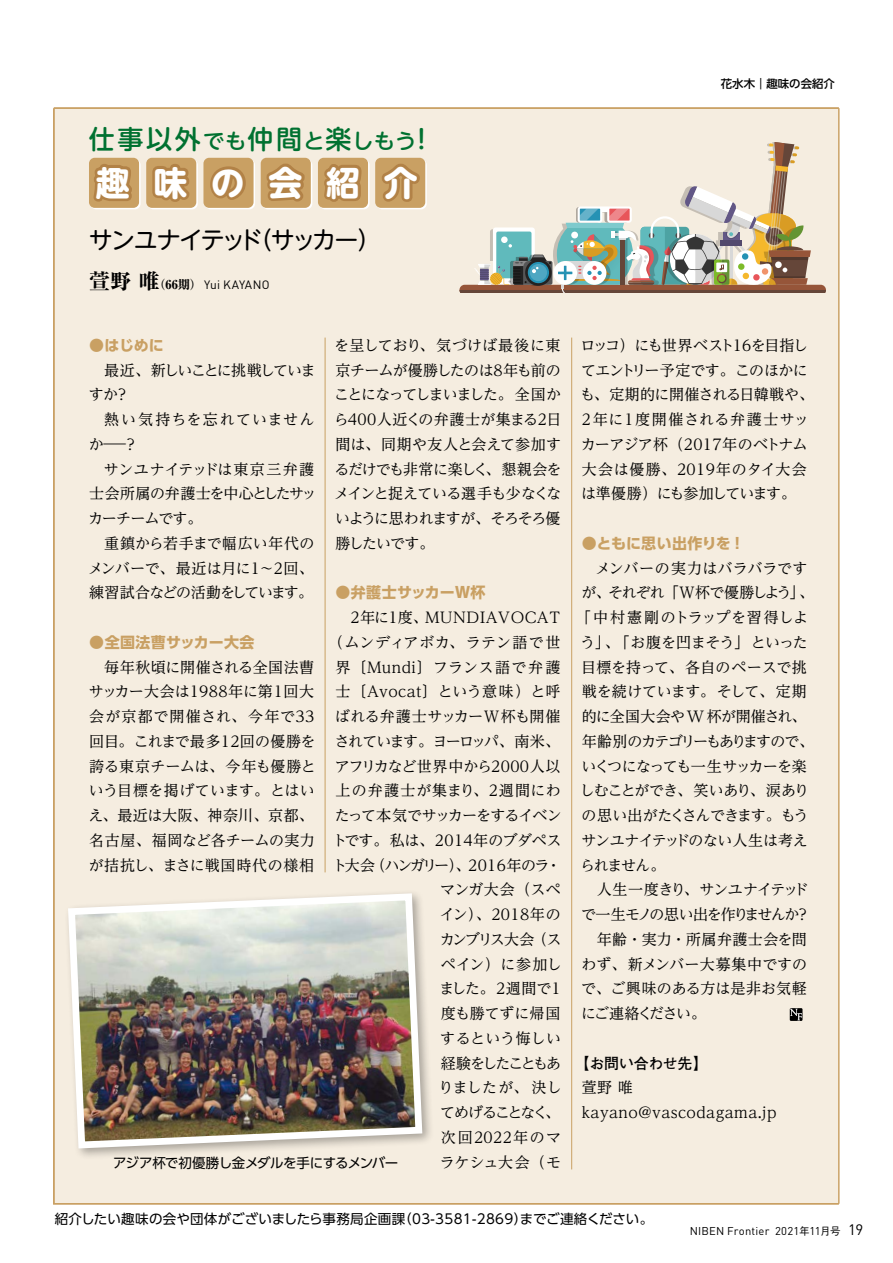
<style>
.page{position:relative;width:893px;height:1263px;background:#fff}
.page>*{position:absolute;margin:0;border:0;box-sizing:border-box;transform-origin:0 0}
.t1{font:700 33.9px "UD Shin M Go Pro";letter-spacing:.7em;color:#fff}
.t2{font:500 26.1px "UD Shin M Go Pro";letter-spacing:.1em;color:#007130}
.t3{font:24px "UD Shin M Go Pro";letter-spacing:-.08em;color:#000}
.t4{font:15px/24.8px "UD Reimin Pr 6 N";letter-spacing:-.01em;color:#000;text-align:justify}
.t5{font:15px/24.8px "UD Reimin Pr 6 N";letter-spacing:.02em;color:#000}
.t6{font:15px/24.8px "UD Reimin Pr 6 N";letter-spacing:-.035em;color:#000}
.t7{font:15px "UD Reimin Pr 6 N";letter-spacing:-.065em;color:#000}
.t8{font:700 15px "UD Shin Go Pr 6 N";letter-spacing:.015em;color:#c9a063}
.t9{font:15px "UD Reimin Pr 6 N";letter-spacing:-.05em;color:#000}
.t10{font:15px/24.8px "UD Reimin Pr 6 N";letter-spacing:.025em;color:#000}
.t11{font:15px/24.8px "UD Reimin Pr 6 N";letter-spacing:-.095em;color:#000}
.t12{font:15px "UD Reimin Pr 6 N";letter-spacing:-.12em;color:#000}
.t13{font:15px "UD Reimin Pr 6 N";letter-spacing:-.08em;color:#000}
.t14{font:15px/24.8px "UD Reimin Pr 6 N";letter-spacing:.085em;color:#000}
.t15{font:15px "UD Reimin Pr 6 N";letter-spacing:-.04em;color:#000}
.t16{font:15px "UD Reimin Pr 6 N";letter-spacing:.04em;color:#000}
.t17{font:15px "UD Reimin Pr 6 N";letter-spacing:-.045em;color:#000}
.t18{font:15px "UD Reimin Pr 6 N";letter-spacing:.015em;color:#000}
.t19{font:15px "UD Reimin Pr 6 N";letter-spacing:.03em;color:#000}
.t20{font:15px "UD Reimin Pr 6 N";letter-spacing:-.11em;color:#000}
.t21{font:700 15px "Futo Go B101 Pro";letter-spacing:-.015em;color:#000}
.t22{font:13.5px "UD Shin Go Pro";letter-spacing:.025em;color:#000}
.t23{font:13.5px "UD Shin Go Pr 6 N";letter-spacing:-.04em;color:#000}
.t24{font:12px "DIN";letter-spacing:.015em;color:#000}
.t25{font:500 11.4px "UD Shin Go Pr 6 N";color:#000}
.t26{font:11.25px "DIN";letter-spacing:.015em;color:#000}
.s1{font-size:21.15px}
.s2{font-family:"Ryumin Pr 6";font-weight:800;font-size:21px}
.s3{font-family:"Ryumin Pr 6";font-weight:800}
.s4{font-family:"Ryumin Std Heavy KO";font-size:12.3px}
.s5{font-weight:300}
.s6{font-family:"Gothic BBB Pro";font-weight:500;font-size:10.5px}
.s7{font-size:15px}
</style>
<div class="page">
<div style="left:53px;top:107px;width:787px;height:1098px;background:#f5ede0"></div>
<hr style="left:54px;top:107px;width:785px;height:2px;background:#c9a063">
<svg style="left:148px;top:159px;width:50px;height:50px"></svg>
<div style="left:205px;top:159px;width:50px;height:50px;background:#fff;border-radius:6px"></div>
<div style="left:262px;top:159px;width:50px;height:50px;background:#fff;border-radius:6px"></div>
<div style="left:319px;top:159px;width:51px;height:50px;background:#fcfaf7;border-radius:6px"></div>
<svg style="left:377px;top:159px;width:50px;height:50px"></svg>
<div style="left:146px;top:158px;width:50px;height:50px;background:#c9a063;border-radius:6px"></div>
<div style="left:203px;top:158px;width:51px;height:50px;background:#c9a063;border-radius:6px"></div>
<div style="left:261px;top:158px;width:50px;height:50px;background:#c9a063;border-radius:6px"></div>
<div style="left:318px;top:158px;width:50px;height:50px;background:#c9a063;border-radius:6px"></div>
<div style="left:375px;top:158px;width:50px;height:50px;background:#c9a063;border-radius:6px"></div>
<svg style="left:84px;top:107px;width:108px;height:146px;background:#e3d0b4"></svg>
<svg style="left:210px;top:166px;width:36px;height:34px"></svg>
<svg style="left:266px;top:163px;width:39px;height:39px"></svg>
<svg style="left:317px;top:161px;width:45px;height:44px"></svg>
<svg style="left:377px;top:159px;width:43px;height:43px"></svg>
<svg style="left:459px;top:142px;width:367px;height:150px;background:#cfcbbd"></svg>
<svg style="left:790px;top:1008px;width:12px;height:13px"></svg>
<svg style="left:790px;top:1009px;width:12px;height:11px"></svg>
<hr style="left:325px;top:338px;width:1px;height:534px;background:#c9a063">
<hr style="left:571px;top:338px;width:1px;height:831px;background:#c9a063">
<div style="left:63px;top:889px;width:371px;height:272px;background:#000;opacity:.32"></div>
<img style="left:64px;top:890px;width:362px;height:262px">
<h2 class="t2" style="left:89px;top:118px;width:347px">仕事以外<span class="s1">でも</span>仲間<span class="s1">と</span>楽<span class="s1">しもう</span>！</h2>
<h1 class="t1" style="left:96px;top:155px;width:323px">趣味の会紹介</h1>
<h3 class="t3" style="left:89px;top:220px;width:294px">サンユナイテッド（サッカー）</h3>
<p class="t24" style="left:89px;top:277px;width:182px"><span class="s2">萱野唯</span><span class="s3">（</span><span class="s4">66</span><span class="s3">期）</span> Yui KAYANO</p>
<p class="t4" style="left:334px;top:332px;width:229px">を呈しており、気づけば最後に東京チームが優勝したのは8年も前のことになってしまいました。全国から400人近くの弁護士が集まる２日間は、同期や友人と会えて参加するだけでも非常に楽しく、懇親会をメインと捉えている選手も少なくないように思われますが、そろそろ優勝したいです。</p>
<p class="t8" style="left:336px;top:580px;width:151px">●弁護士サッカーＷ杯</p>
<p class="t4" style="left:328px;top:604px;width:235px;text-align:right">2年に1度、MUNDIAVOCAT<br>（ムンディアボカ、ラテン語で世界〔Mundi〕フランス語で弁護士〔Avocat〕という意味）と呼ばれる弁護士サッカーＷ杯も開催されています。ヨーロッパ、南米、アフリカなど世界中から2000人以上の弁護士が集まり、2週間にわたって本気でサッカーをするイベントです。私は、2014年のブダペスト大会（ハンガリー）、20 1 6年のラ・マンガ大会（スペ<br>イン）、2018年の<br>カンブリス大会（ス<br>ペイン）に参加し<br>ました。2週間で1<br>度も勝てずに帰国<br>するという悔しい<br>経験をしたこともあ<br>りましたが、決し<br>てめげることなく、<br>次回2022年のマ<br>ラケシュ大会（モ</p>
<p class="t8" style="left:89px;top:333px;width:76px">●はじめに</p>
<p class="t11" style="left:89px;top:357px;width:229px;text-indent:16px">最近、新しいことに挑戦していますか？</p>
<p class="t14" style="left:89px;top:406px;width:228px;text-indent:16px">熱い気持ちを忘れていませんか<span class="s5">—</span>？</p>
<p class="t6" style="left:88px;top:456px;width:230px;text-indent:16px">サンユナイテッドは東京三弁護士会所属の弁護士を中心としたサッカーチームです。</p>
<p class="t4" style="left:88px;top:530px;width:228px;text-indent:16px">重鎮から若手まで幅広い年代のメンバーで、最近は月に１～２回、練習試合などの活動をしています。</p>
<p class="t8" style="left:89px;top:630px;width:167px">●全国法曹サッカー大会</p>
<p class="t5" style="left:88px;top:654px;width:229px;text-indent:16px">毎年秋頃に開催される全国法曹サッカー大会は1988年に第１回大会が京都で開催され、今年で33回目。これまで最多12回の優勝を誇る東京チームは、今年も優勝という目標を掲げています。とはいえ、最近は大阪、神奈川、京都、名古屋、福岡など各チームの実力が拮抗し、まさに戦国時代の様相</p>
<p class="t23" style="left:113px;top:1152px;width:287px">アジア杯で初優勝し金メダルを手にするメンバー</p>
<p class="t25" style="left:721px;top:74px;width:115px">花水木｜趣味の会紹介</p>
<p class="t4" style="left:579px;top:332px;width:237px;text-align:left">ロッコ）にも世界ベスト16を目指してエントリー予定です。このほかにも、定期的に開催される日韓戦や、<br>２年に１度開催される弁護士サッカーアジア杯（2017年のベトナム大会は優勝、2019年のタイ大会は準優勝）にも参加しています。</p>
<p class="t8" style="left:582px;top:531px;width:164px">●ともに思い出作りを！</p>
<p class="t18" style="left:596px;top:556px;width:213px">メンバーの実力はバラバラです</p>
<p class="t7" style="left:581px;top:580px;width:234px">が、それぞれ「Ｗ杯で優勝しよう」、</p>
<p class="t16" style="left:576px;top:605px;width:233px">「中村憲剛のトラップを習得しよ</p>
<p class="t9" style="left:580px;top:630px;width:229px">う」、「お腹を凹まそう」といった</p>
<p class="t4" style="left:581px;top:654px;width:227px">目標を持って、各自のペースで挑</p>
<p class="t4" style="left:582px;top:679px;width:226px">戦を続けています。そして、定期</p>
<p class="t6" style="left:582px;top:703px;width:226px">的に全国大会やW 杯が開催され、</p>
<p class="t12" style="left:582px;top:729px;width:234px">年齢別のカテゴリーもありますので、</p>
<p class="t9" style="left:581px;top:754px;width:227px">いくつになっても一生サッカーを楽</p>
<p class="t7" style="left:579px;top:778px;width:231px">しむことができ、笑いあり、涙あり</p>
<p class="t7" style="left:582px;top:803px;width:228px">の思い出がたくさんできます。もう</p>
<p class="t15" style="left:581px;top:828px;width:228px">サンユナイテッドのない人生は考え</p>
<p class="t4" style="left:580px;top:852px;width:87px">られません。</p>
<p class="t17" style="left:597px;top:877px;width:213px">人生一度きり、サンユナイテッド</p>
<p class="t13" style="left:581px;top:902px;width:231px">で一生モノの思い出を作りませんか？</p>
<p class="t19" style="left:597px;top:927px;width:212px">年齢・実力・所属弁護士会を問</p>
<p class="t4" style="left:582px;top:951px;width:227px">わず、新メンバー大募集中ですの</p>
<p class="t4" style="left:581px;top:976px;width:227px">で、ご興味のある方は是非お気軽</p>
<p class="t20" style="left:581px;top:1001px;width:210px">にご連絡ください。　　 　　　</p>
<p class="t21" style="left:574px;top:1051px;width:143px">【お問い合わせ先】　</p>
<p class="t10" style="left:582px;top:1075px;width:212px">萱野 唯kayano@vascodagama.jp　</p>
<p class="t22" style="left:55px;top:1208px;width:600px">紹介したい趣味の会や団体がございましたら事務局企画課（03-3581-2869）までご連絡ください。</p>
<p class="t26" style="left:690px;top:1224px;width:175px">NIBEN Frontier 2021<span class="s6">年</span>11<span class="s6">月号</span> <span class="s7">19</span></p>
</div>
